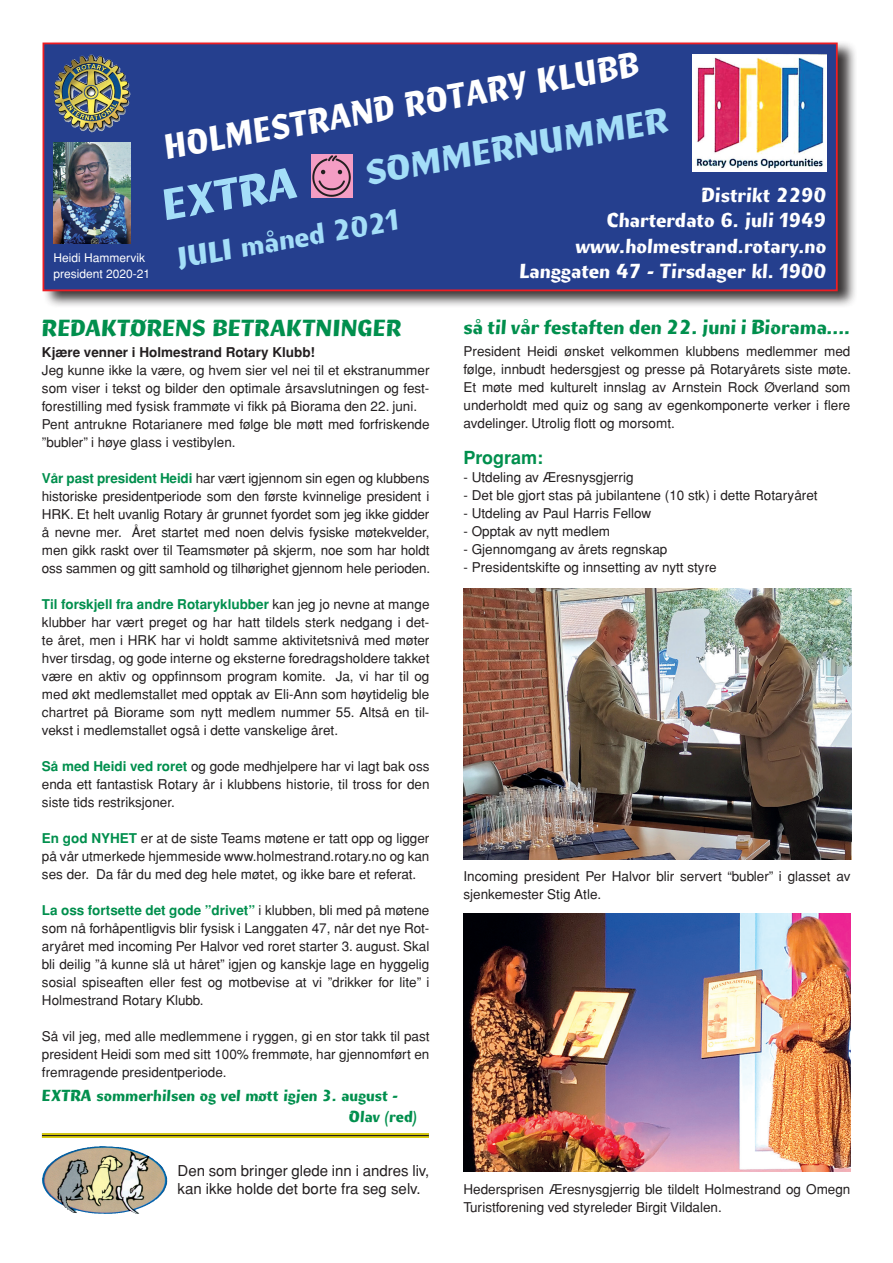
<style>
.page{position:relative;width:893px;height:1263px;background:#fff}
.page>*{position:absolute;margin:0;border:0;box-sizing:border-box;transform-origin:0 0}
.t1{font:700 45px "Cg Ritmo";color:#a4def8}
.t2{font:700 36px "Cg Ritmo";color:#fff;scale:.9 1}
.t3{font:700 36px "Cg Ritmo";color:#a4def8}
.t4{font:700 30px "Cg Ritmo";color:#a4def8}
.t5{font:700 24px "Cg Ritmo";color:#008f4d}
.t6{font:700 21px "Cg Ritmo";color:#fff}
.t7{font:700 21px "Cg Ritmo";color:#008f4d}
.t8{font:700 18px "Helvetica";color:#008f4d}
.t9{font:700 16.5px "Cg Ritmo";color:#008f4d}
.t10{font:15px "Helvetica";color:#231f20}
.t11{font:13.5px/18px "Helvetica";color:#231f20;text-align:justify}
.t12{font:700 13.5px "Helvetica";color:#231f20}
.t13{font:12px "Helvetica";color:#fff}
.s1{font-weight:700;color:#008f4d}
</style>
<div class="page">
<div style="left:43px;top:40px;width:815px;height:269px;background:#231f20;opacity:.9"></div>
<div style="left:43px;top:43px;width:795px;height:248px;background:#253f8e;border:2px solid #ee1d23"></div>
<img style="left:54px;top:55px;width:37px;height:76px">
<img style="left:693px;top:55px;width:133px;height:116px">
<img style="left:54px;top:143px;width:76px;height:100px">
<div style="left:42px;top:1133px;width:387px;height:5px;background:#231f20"></div>
<hr style="left:42px;top:1133px;width:387px;height:2px;background:#fff101">
<hr style="left:42px;top:1136px;width:387px;height:2px;background:#fff101">
<img style="left:311px;top:154px;width:42px;height:43px">
<img style="left:42px;top:1146px;width:96px;height:68px">
<img style="left:463px;top:589px;width:388px;height:270px">
<img style="left:463px;top:913px;width:387px;height:259px">
<p class="t2" style="left:161px;top:126px;width:536px;rotate:-10deg">HOLMESTRAND ROTARY KLUBB</p>
<p class="t1" style="left:158px;top:179px;width:137px;rotate:-10deg">EXTRA</p>
<p class="t3" style="left:363px;top:151px;width:308px;rotate:-10deg">SOMMERNUMMER</p>
<p class="t4" style="left:174px;top:240px;width:226px;rotate:-10deg">JULI måned 2021</p>
<p class="t6" style="left:701px;top:182px;width:126px">Distrikt 2290</p>
<p class="t6" style="left:607px;top:208px;width:221px">Charterdato 6. juli 1949</p>
<p class="t6" style="left:575px;top:233px;width:252px">www.holmestrand.rotary.no</p>
<p class="t6" style="left:519px;top:258px;width:308px">Langgaten 47 - Tirsdager kl. 1900</p>
<p class="t13" style="left:54px;top:250px;width:93px">Heidi Hammervik</p>
<p class="t13" style="left:54px;top:267px;width:98px">president 2020-21</p>
<p class="t5" style="left:42px;top:314px;width:361px">REDAKTØRENS BETRAKTNINGER</p>
<p class="t12" style="left:42px;top:345px;width:275px">Kjære venner i Holmestrand Rotary Klubb!</p>
<p class="t11" style="left:42px;top:361px;width:389px">Jeg kunne ikke la være, og hvem sier vel nei til et ekstranummer som viser i tekst og bilder den optimale årsavslutningen og fest&shy;forestilling med fysisk frammøte vi fikk på Biorama den 22. juni.</p>
<p class="t11" style="left:42px;top:415px;width:389px">Pent antrukne Rotarianere med følge ble møtt med forfriskende ”bubler” i høye glass i vestibylen.</p>
<p class="t11" style="left:42px;top:469px;width:390px"><span class="s1">Vår past president Heidi</span> har vært igjennom sin egen og klubbens historiske presidentperiode som den første kvinnelige president i HRK. Et helt uvanlig Rotary år grunnet fyordet som jeg ikke gidder å nevne mer. Året startet med noen delvis fysiske møtekvelder, men gikk raskt over til Teamsmøter på skjerm, noe som har holdt oss sammen og gitt samhold og tilhørighet gjennom hele perioden.</p>
<p class="t11" style="left:42px;top:595px;width:389px"><span class="s1">Til forskjell fra andre Rotaryklubber</span> kan jeg jo nevne at mange klubber har vært preget og har hatt tildels sterk nedgang i det&shy;te året, men i HRK har vi holdt samme aktivitetsnivå med møter hver tirsdag, og gode interne og eksterne foredragsholdere takket være en aktiv og oppfinnsom program komite. Ja, vi har til og med økt medlemstallet med opptak av Eli-Ann som høytidelig ble chartret på Biorame som nytt medlem nummer 55. Altså en til&shy;vekst i medlemstallet også i dette vanskelige året.</p>
<p class="t11" style="left:42px;top:757px;width:389px"><span class="s1">Så med Heidi ved roret</span> og gode medhjelpere har vi lagt bak oss enda ett fantastisk Rotary år i klubbens historie, til tross for den siste tids restriksjoner.</p>
<p class="t11" style="left:42px;top:829px;width:389px"><span class="s1">En god NYHET</span> er at de siste Teams møtene er tatt opp og ligger på vår utmerkede hjemmeside www.holmestrand.rotary.no og kan ses der. Da får du med deg hele møtet, og ikke bare et referat.</p>
<p class="t11" style="left:42px;top:901px;width:389px"><span class="s1">La oss fortsette det gode ”drivet”</span> i klubben, bli med på møtene som nå forhåpentligvis blir fysisk i Langgaten 47, når det nye Rot&shy;aryåret med incoming Per Halvor ved roret starter 3. august. Skal bli deilig ”å kunne slå ut håret” igjen og kanskje lage en hyggelig sosial spiseaften eller fest og motbevise at vi ”drikker for lite” i Holmestrand Rotary Klubb.</p>
<p class="t11" style="left:42px;top:1027px;width:389px">Så vil jeg, med alle medlemmene i ryggen, gi en stor takk til past president Heidi som med sitt 100% fremmøte, har gjennomført en fremragende presidentperiode.</p>
<p class="t9" style="left:42px;top:1086px;width:358px">EXTRA sommerhilsen og vel møtt igjen 3. august -</p>
<p class="t9" style="left:349px;top:1107px;width:70px">Olav (red)</p>
<p class="t7" style="left:463px;top:314px;width:388px">så til vår festaften den 22. juni i Biorama....</p>
<p class="t11" style="left:463px;top:343px;width:389px">President Heidi ønsket velkommen klubbens medlemmer med følge, innbudt hedersgjest og presse på Rotaryårets siste møte.<br>Et møte med kulturelt innslag av Arnstein Rock Øverland som underholdt med quiz og sang av egenkomponerte verker i flere avdelinger. Utrolig flott og morsomt.</p>
<p class="t8" style="left:463px;top:448px;width:81px">Program:</p>
<p class="t11" style="left:463px;top:469px;width:172px">- Utdeling av Æresnysgjerrig</p>
<p class="t11" style="left:463px;top:487px;width:356px">- Det ble gjort stas på jubilantene (10 stk) i dette Rotaryåret</p>
<p class="t11" style="left:463px;top:505px;width:189px">- Utdeling av Paul Harris Fellow</p>
<p class="t11" style="left:463px;top:523px;width:148px">- Opptak av nytt medlem</p>
<p class="t11" style="left:463px;top:541px;width:205px">- Gjennomgang av årets regnskap</p>
<p class="t11" style="left:463px;top:559px;width:255px">- Presidentskifte og innsetting av nytt styre</p>
<p class="t11" style="left:463px;top:867px;width:388px">Incoming president Per Halvor blir servert “bubler” i glasset av sjenkemester Stig Atle.</p>
<p class="t10" style="left:178px;top:1162px;width:253px">Den som bringer glede inn i andres liv,</p>
<p class="t10" style="left:178px;top:1180px;width:245px">kan ikke holde det borte fra seg selv.</p>
<p class="t11" style="left:463px;top:1180px;width:388px">Hedersprisen Æresnysgjerrig ble tildelt Holmestrand og Omegn<br>Turistforening ved styreleder Birgit Vildalen.</p>
</div>
